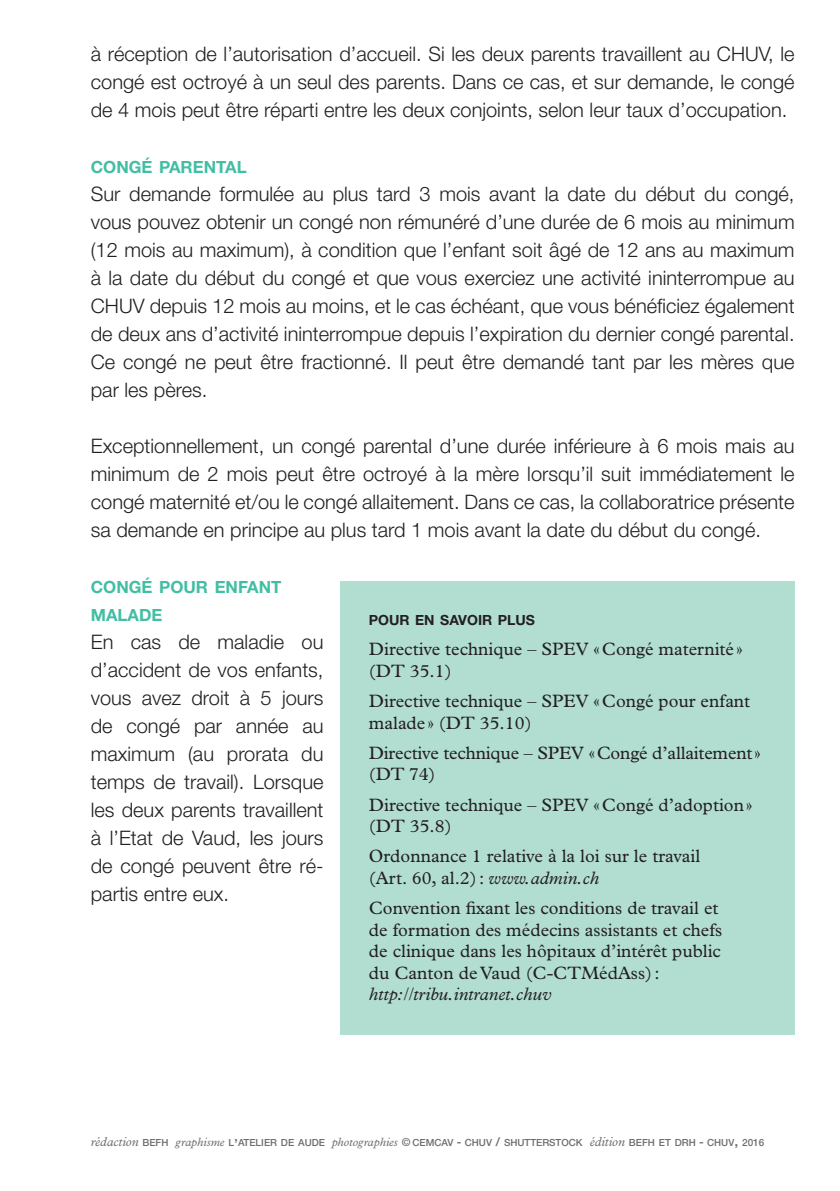
<style>
.page{position:relative;width:840px;height:1191px;background:#fff}
.page>*{position:absolute;margin:0;border:0;box-sizing:border-box;transform-origin:0 0}
.t1{font:300 20px/28px "Helvetica Neue LT";color:#231f20;text-align:justify}
.t2{font:18px/21.6px "Plantin";color:#231f20}
.t3{font:italic 18px "Plantin";color:#231f20}
.t4{font:700 16.8px/28px "Helvetica Neue LT";color:#41bea3}
.t5{font:700 14px "Helvetica Neue LT";color:#231f20}
.t6{font:500 9.8px "Helvetica Neue LT";color:#6c6d70}
.s1{font-style:italic}
.s2{font-family:"Plantin";font-weight:400;font-style:italic;font-size:13px}
.s3{font-family:"Plantin";font-weight:400;font-style:italic;font-size:12px}
.s4{font-size:14px}
.s5{font-size:11px}
.s6{font-size:12px}
.s7{font-size:10px}
</style>
<div class="page">
<div style="left:340px;top:581px;width:454px;height:454px;background:#b2ded1"></div>
<p class="t1" style="left:91px;top:40px;width:704px">à réception de l’autorisation d’accueil. Si les deux parents travaillent au CHUV, le congé est octroyé à un seul des parents. Dans ce cas, et sur demande, le congé de 4 mois peut être réparti entre les deux conjoints, selon leur taux d’occupation.</p>
<p class="t4" style="left:91px;top:153px;width:157px">CONGÉ PARENTAL</p>
<p class="t1" style="left:91px;top:180px;width:705px">Sur demande formulée au plus tard 3 mois avant la date du début du congé, vous pouvez obtenir un congé non rémunéré d’une durée de 6 mois au minimum (12 mois au maximum), à condition que l’enfant soit âgé de 12 ans au maximum à la date du début du congé et que vous exerciez une activité ininterrompue au CHUV depuis 12 mois au moins, et le cas échéant, que vous bénéficiez également de deux ans d’activité ininterrompue depuis l’expiration du dernier congé parental.<br>Ce congé ne peut être fractionné. Il peut être demandé tant par les mères que par les pères.</p>
<p class="t1" style="left:91px;top:432px;width:704px">Exceptionnellement, un congé parental d’une durée inférieure à 6 mois mais au minimum de 2 mois peut être octroyé à la mère lorsqu’il suit immédiatement le congé maternité et/ou le congé allaitement. Dans ce cas, la collaboratrice présente sa demande en principe au plus tard 1 mois avant la date du début du congé.</p>
<p class="t4" style="left:91px;top:573px;width:192px">CONGÉ POUR ENFANT<br>MALADE</p>
<p class="t1" style="left:91px;top:628px;width:234px">En cas de maladie ou d’accident de vos enfants, vous avez droit à 5 jours de congé par année au maximum (au prorata du temps de travail). Lorsque les deux parents travaillent à l’Etat de Vaud, les jours de congé peuvent être ré&shy;partis entre eux.</p>
<p class="t5" style="left:369px;top:611px;width:167px">POUR EN SAVOIR PLUS</p>
<p class="t2" style="left:369px;top:638px;width:375px">Directive technique – SPEV «Congé maternité » (DT 35.1)</p>
<p class="t2" style="left:369px;top:690px;width:382px">Directive technique – SPEV «Congé pour enfant malade » (DT 35.10)</p>
<p class="t2" style="left:369px;top:742px;width:393px">Directive technique – SPEV «Congé d’allaitement» (DT 74)</p>
<p class="t2" style="left:369px;top:794px;width:385px">Directive technique – SPEV «Congé d’adoption» (DT 35.8)</p>
<p class="t2" style="left:369px;top:845px;width:332px">Ordonnance 1 relative à la loi sur le travail (Art. 60, al.2): <span class="s1">www.admin.ch</span></p>
<p class="t2" style="left:369px;top:897px;width:354px">Convention fixant les conditions de travail et de formation des médecins assistants et chefs de clinique dans les hôpitaux d’intérêt public du Canton de Vaud (C-CTMédAss):</p>
<p class="t3" style="left:369px;top:983px;width:184px">http://tribu.intranet.chuv</p>
<p class="t6" style="left:91px;top:1136px;width:674px"><span class="s2">rédaction</span> BEFH <span class="s3">graphisme</span> L<span class="s4">’</span>ATELIER DE AUDE <span class="s3">photographies</span> <span class="s5">©</span> CEMCAV <span class="s6">-</span> CHUV <span class="s6">/</span> SHUTTERSTOCK <span class="s2">édition</span> BEFH ET DRH <span class="s6">-</span> CHUV<span class="s4">,</span> <span class="s7">2016</span></p>
</div>
